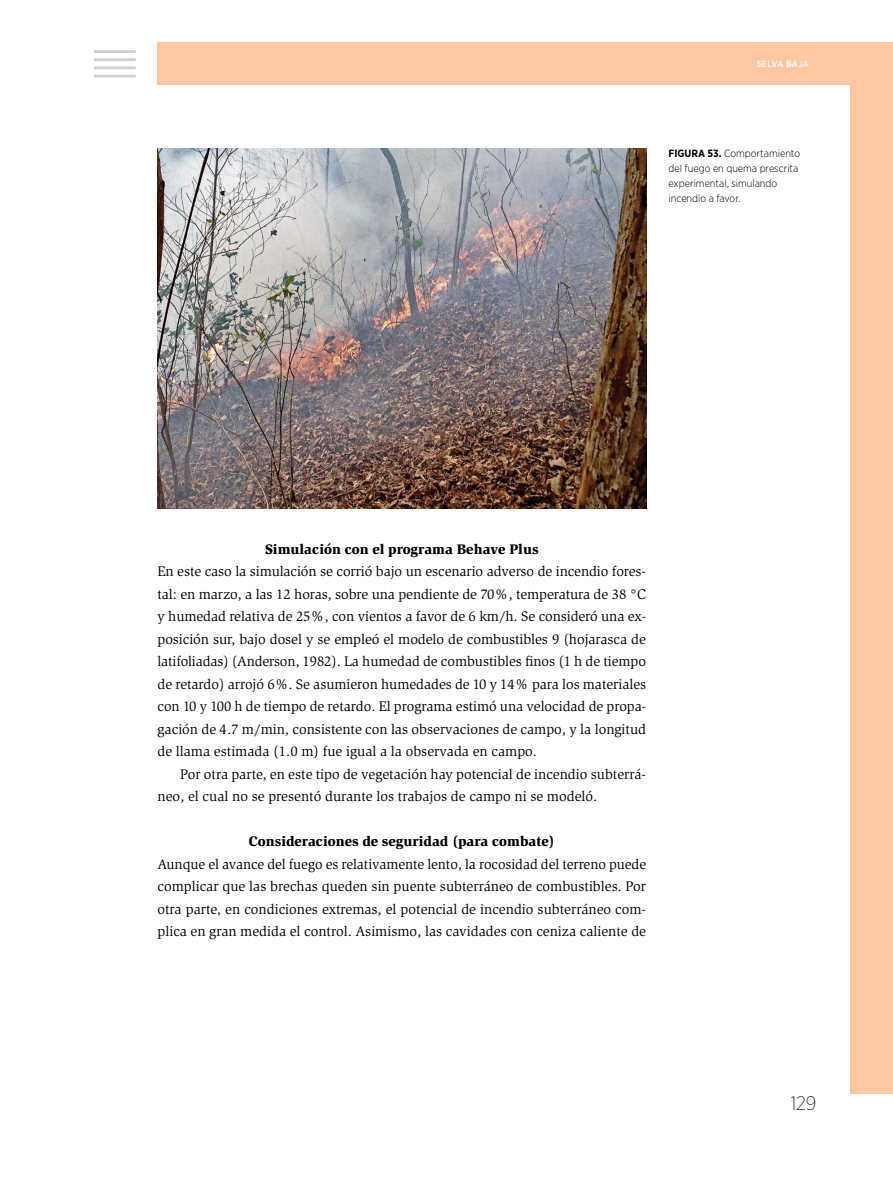
<style>
.page{position:relative;width:893px;height:1191px;background:#fff}
.page>*{position:absolute;margin:0;border:0;box-sizing:border-box;transform-origin:0 0}
.t1{font:200 19.5px "Gotham Narrow";color:#000}
.t2{font:14.25px/22.5px "Slimbach Std";color:#000;text-align:justify}
.t3{font:900 14.25px "Slimbach Std";color:#000}
.t4{font:300 10.5px/15px "Gotham Narrow";color:#000}
.t5{font:500 9px "Gotham Narrow";letter-spacing:.03em;color:#fff}
.s1{font-weight:700}
</style>
<div class="page">
<div style="left:157px;top:43px;width:736px;height:42px;background:#fcc7a1"></div>
<div style="left:850px;top:43px;width:43px;height:1051px;background:#fcc7a1"></div>
<img style="left:158px;top:148px;width:488px;height:360px">
<hr style="left:95px;top:50px;width:40px;height:3px;background:#d1d3d4">
<hr style="left:95px;top:58px;width:40px;height:3px;background:#d1d3d4">
<hr style="left:95px;top:66px;width:40px;height:3px;background:#d1d3d4">
<hr style="left:95px;top:75px;width:40px;height:3px;background:#d1d3d4">
<p class="t5" style="left:757px;top:59px;width:54px">SELVA BAJA</p>
<p class="t4" style="left:669px;top:145px;width:133px"><span class="s1">FIGURA 53.</span> Comportamiento del fuego en quema prescrita experimental, simulando incendio a favor.</p>
<p class="t3" style="left:265px;top:540px;width:275px">Simulación con el programa Behave Plus</p>
<p class="t2" style="left:157px;top:560px;width:490px">En este caso la simulación se corrió bajo un escenario adverso de incendio fores&shy;tal: en marzo, a las 12 horas, sobre una pendiente de 70%, temperatura de 38 °C y humedad relativa de 25%, con vientos a favor de 6 km/h. Se consideró una ex&shy;posición sur, bajo dosel y se empleó el modelo de combustibles 9 (hojarasca de latifoliadas) (Anderson, 1982). La humedad de combustibles finos (1 h de tiempo de retardo) arrojó 6%. Se asumieron humedades de 10 y 14% para los materiales con 10 y 100 h de tiempo de retardo. El programa estimó una velocidad de propa&shy;gación de 4.7 m/min, consistente con las observaciones de campo, y la longitud de llama estimada (1.0 m) fue igual a la observada en campo.</p>
<p class="t2" style="left:158px;top:763px;width:490px;text-indent:23px">Por otra parte, en este tipo de vegetación hay potencial de incendio subterrá&shy;neo, el cual no se presentó durante los trabajos de campo ni se modeló.</p>
<p class="t3" style="left:249px;top:832px;width:308px">Consideraciones de seguridad (para combate)</p>
<p class="t2" style="left:158px;top:853px;width:490px">Aunque el avance del fuego es relativamente lento, la rocosidad del terreno puede complicar que las brechas queden sin puente subterráneo de combustibles. Por otra parte, en condiciones extremas, el potencial de incendio subterráneo com&shy;plica en gran medida el control. Asimismo, las cavidades con ceniza caliente de</p>
<h1 class="t1" style="left:791px;top:1091px;width:27px">129</h1>
</div>
